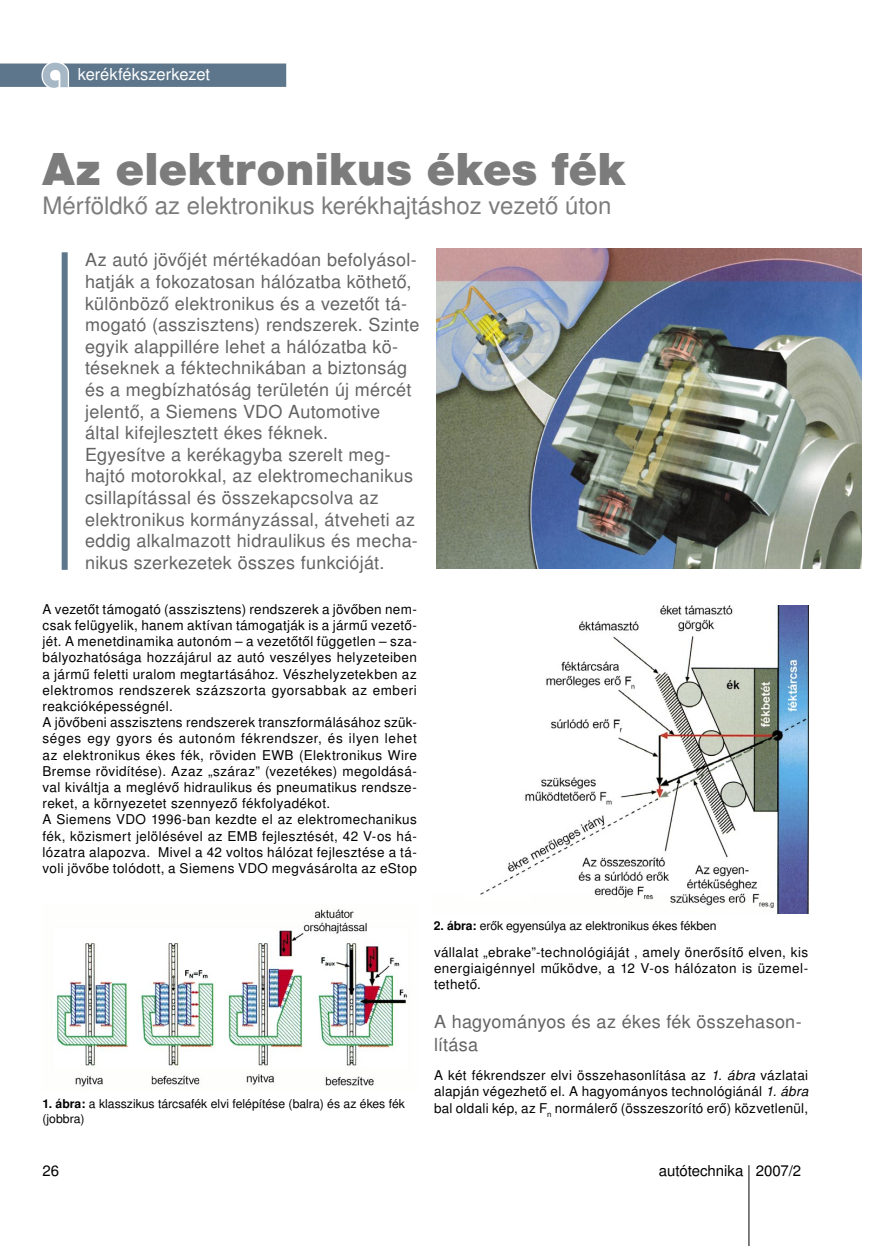
<style>
.page{position:relative;width:872px;height:1246px;background:#fff}
.page>*{position:absolute;margin:0;border:0;box-sizing:border-box;transform-origin:0 0}
.cim{font:900 48px "Nimbus San TOT";color:#7c7c7c}
.cim-2{font:24px "Nimbus Sans LOT";color:#7c7c7c}
.lead{font:18px/21.6px "Nimbus Sans LOT";letter-spacing:.015em;color:#636363}
.fejezet{font:18px/23.4px "Nimbus Sans LOT";letter-spacing:.015em;color:#636363}
.t1{font:16.5px "Nimbus Sans LOT";color:#fff}
.t2{font:15px "Nimbus Sans LOT";color:#000}
.szoveg_sorkizart{font:13.5px/16.2px "Nimbus Sans LOT";letter-spacing:.03em;color:#000;text-align:justify}
.Kepaláírás{font:12.15px/14.7px "Nimbus Sans LOT";letter-spacing:-.005em;color:#000}
.s1{font-weight:700}
.s2{font-style:italic}
</style>
<div class="page">
<svg style="left:0;top:63px;width:286px;height:25px;background:#6f8598"></svg>
<hr style="left:748px;top:1165px;width:1px;height:81px;background:#000">
<div style="left:62px;top:252px;width:6px;height:318px;background:#5d768b"></div>
<img style="left:437px;top:249px;width:424px;height:319px">
<img style="left:480px;top:606px;width:328px;height:307px">
<img style="left:56px;top:909px;width:351px;height:178px">
<p class="t1" style="left:78px;top:64px;width:134px">kerékfékszerkezet</p>
<p class="cim" style="left:43px;top:142px;width:584px">Az elektronikus ékes fék</p>
<p class="cim-2" style="left:43px;top:191px;width:570px">Mérföldkő az elektronikus kerékhajtáshoz vezető úton</p>
<p class="lead" style="left:85px;top:250px;width:336px">Az autó jövőjét mértékadóan befolyásol&shy;hatják a fokozatosan hálózatba köthető, különböző elektronikus és a vezetőt tá&shy;mogató (asszisztens) rendszerek. Szinte egyik alappillére lehet a hálózatba kö&shy;téseknek a féktechnikában a biztonság és a megbízhatóság területén új mércét jelentő, a Siemens VDO Automotive<br>által kifejlesztett ékes féknek.</p>
<p class="lead" style="left:85px;top:444px;width:334px">Egyesítve a kerékagyba szerelt meg&shy;hajtó motorokkal, az elektromechanikus csillapítással és összekapcsolva az elektronikus kormányzással, átveheti az eddig alkalmazott hidraulikus és mecha&shy;nikus szerkezetek összes funkcióját.</p>
<p class="szoveg_sorkizart" style="left:43px;top:601px;width:376px">A vezetőt támogató (asszisztens) rendszerek a jövőben nem&shy;csak felügyelik, hanem aktívan támogatják is a jármű vezető&shy;jét. A menetdinamika autonóm – a vezetőtől független – sza&shy;bályozhatósága hozzájárul az autó veszélyes helyzeteiben a jármű feletti uralom megtartásához. Vészhelyzetekben az elektromos rendszerek százszorta gyorsabbak az emberi reakcióképességnél.</p>
<p class="szoveg_sorkizart" style="left:43px;top:715px;width:376px">A jövőbeni asszisztens rendszerek transzformálásához szük&shy;séges egy gyors és autonóm fékrendszer, és ilyen lehet az elektronikus ékes fék, röviden EWB (Elektronikus Wire Bremse rövidítése). Azaz „száraz” (vezetékes) megoldásá&shy;val kiváltja a meglévő hidraulikus és pneumatikus rendsze&shy;reket, a környezetet szennyező fékfolyadékot.</p>
<p class="szoveg_sorkizart" style="left:43px;top:812px;width:376px">A Siemens VDO 1996-ban kezdte el az elektromechanikus fék, közismert jelölésével az EMB fejlesztését, 42 V-os há&shy;lózatra alapozva. Mivel a 42 voltos hálózat fejlesztése a tá&shy;voli jövőbe tolódott, a Siemens VDO megvásárolta az eStop</p>
<p class="Kepaláírás" style="left:43px;top:1097px;width:364px"><span class="s1">1. ábra:</span> a klasszikus tárcsafék elvi felépítése (balra) és az ékes fék (jobbra)</p>
<p class="Kepaláírás" style="left:434px;top:918px;width:284px"><span class="s1">2. ábra:</span> erők egyensúlya az elektronikus ékes fékben</p>
<p class="szoveg_sorkizart" style="left:434px;top:944px;width:375px">vállalat „ebrake”-technológiáját , amely önerősítő elven, kis energiaigénnyel működve, a 12 V-os hálózaton is üzemel&shy;tethető.</p>
<p class="fejezet" style="left:434px;top:1010px;width:369px">A hagyományos és az ékes fék összehason&shy;lítása</p>
<p class="szoveg_sorkizart" style="left:434px;top:1067px;width:375px">A két fékrendszer elvi összehasonlítása az <span class="s2">1. ábra</span> vázlatai alapján végezhető el. A hagyományos technológiánál <span class="s2">1. ábra </span>bal oldali kép, az F<sub>n</sub> normálerő (összeszorító erő) közvetlenül,</p>
<p class="t2" style="left:43px;top:1162px;width:18px">26</p>
<p class="t2" style="left:659px;top:1162px;width:144px">autótechnika 2007/2</p>
</div>
